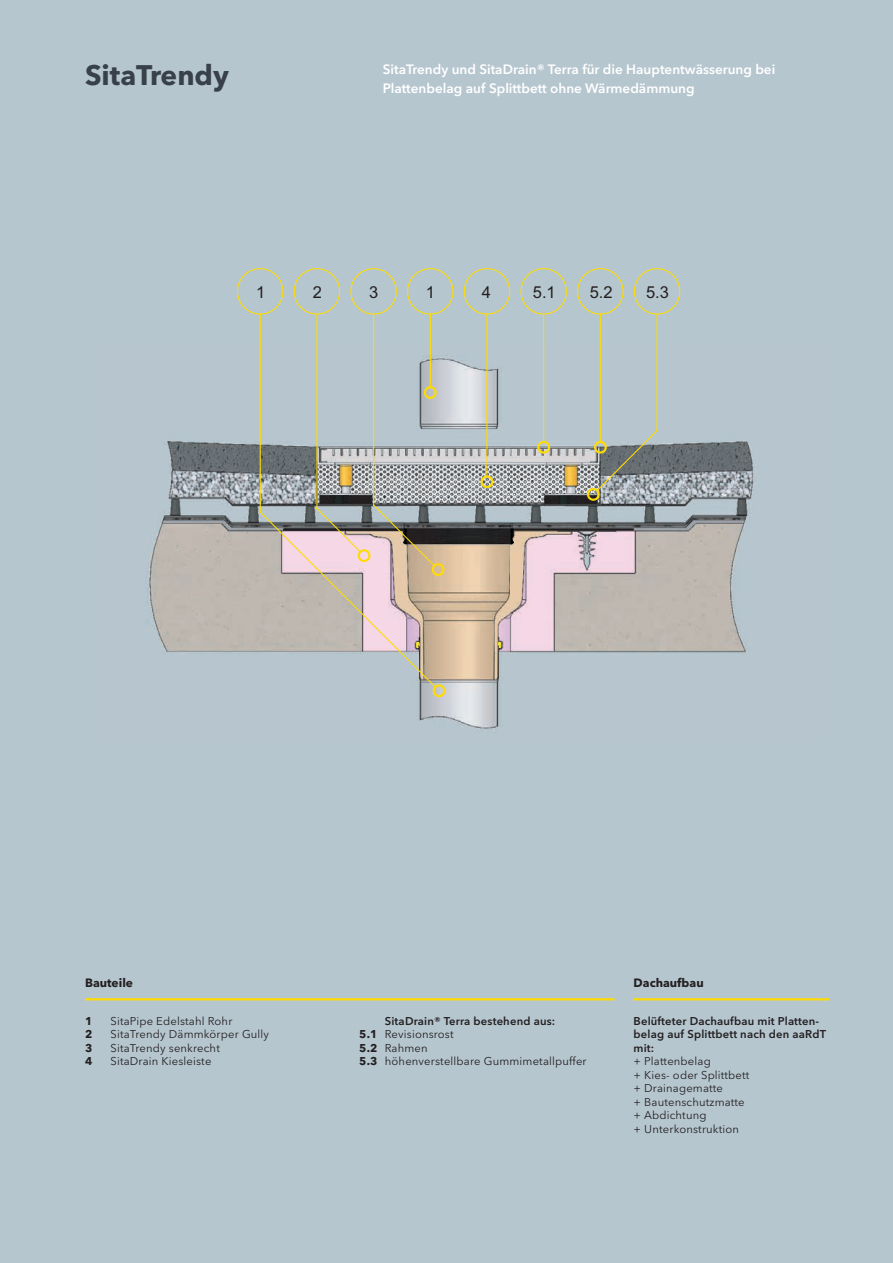
<style>
.page{position:relative;width:893px;height:1263px;background:#b6c6cf}
.page>*{position:absolute;margin:0;border:0;box-sizing:border-box;transform-origin:0 0}
.t1{font:700 28.05px "Avenir Next W1 G";color:#38404a}
.t2{font:16.5px "Arial";color:#231f20}
.t3{font:600 13.5px/18.8px "Avenir Next W1 G";color:#fff}
.t4{font:700 12px "Avenir Next W1 G";color:#231f20}
.t5{font:11.25px/13.5px "Avenir Next W1 G";letter-spacing:.015em;color:#231f20}
.t6{font:600 11.25px/13.5px "Avenir Next W1 G";letter-spacing:.015em;color:#231f20}
.t7{font:700 11.25px "Avenir Next W1 G";color:#231f20}
.s1{font-weight:600}
.s2{font-weight:700}
</style>
<div class="page">
<img style="left:148px;top:344px;width:608px;height:385px">
<svg style="left:237px;top:268px;width:443px;height:47px"></svg>
<svg style="left:260px;top:313px;width:398px;height:374px"></svg>
<svg style="left:358px;top:386px;width:249px;height:311px"></svg>
<hr style="left:85px;top:998px;width:529px;height:2px;background:#ffdc01">
<hr style="left:634px;top:998px;width:195px;height:2px;background:#ffdc01">
<h1 class="t1" style="left:85px;top:58px;width:145px">SitaTrendy</h1>
<p class="t3" style="left:383px;top:60px;width:394px">SitaTrendy und SitaDrain® Terra für die Hauptentwässerung bei<br>Plattenbelag auf Splittbett ohne Wärmedämmung</p>
<h2 class="t2" style="left:256px;top:281px;width:11px">1</h2>
<h2 class="t2" style="left:313px;top:281px;width:11px">2</h2>
<h2 class="t2" style="left:369px;top:281px;width:11px">3</h2>
<h2 class="t2" style="left:426px;top:281px;width:11px">1</h2>
<h2 class="t2" style="left:482px;top:281px;width:11px">4</h2>
<h2 class="t2" style="left:533px;top:281px;width:24px">5.1</h2>
<h2 class="t2" style="left:590px;top:281px;width:24px">5.2</h2>
<h2 class="t2" style="left:646px;top:281px;width:24px">5.3</h2>
<p class="t4" style="left:85px;top:975px;width:50px">Bauteile</p>
<p class="t7" style="left:85px;top:1014px;width:9px">1</p>
<p class="t5" style="left:111px;top:1014px;width:123px">SitaPipe Edelstahl Rohr</p>
<p class="t7" style="left:85px;top:1027px;width:9px">2</p>
<p class="t5" style="left:111px;top:1028px;width:160px">SitaTrendy Dämmkörper Gully</p>
<p class="t7" style="left:85px;top:1041px;width:9px">3</p>
<p class="t5" style="left:111px;top:1041px;width:111px">SitaTrendy senkrecht</p>
<p class="t7" style="left:85px;top:1054px;width:9px">4</p>
<p class="t5" style="left:111px;top:1055px;width:102px">SitaDrain Kiesleiste</p>
<p class="t5" style="left:359px;top:1014px;width:229px;text-indent:26px"><span class="s1">SitaDrain® Terra bestehend aus:<br></span><span class="s2">5.1</span> Revisionsrost<br><span class="s2">5.2</span> Rahmen<br><span class="s2">5.3</span> höhenverstellbare Gummimetallpuffer</p>
<p class="t4" style="left:634px;top:975px;width:72px">Dachaufbau</p>
<p class="t6" style="left:634px;top:1014px;width:194px">Belüfteter Dachaufbau mit Platten&shy;belag auf Splittbett nach den aaRdT mit:</p>
<p class="t5" style="left:634px;top:1055px;width:117px">+ Plattenbelag<br>+ Kies- oder Splittbett + Drainagematte<br>+ Bautenschutzmatte + Abdichtung<br>+ Unterkonstruktion</p>
</div>
